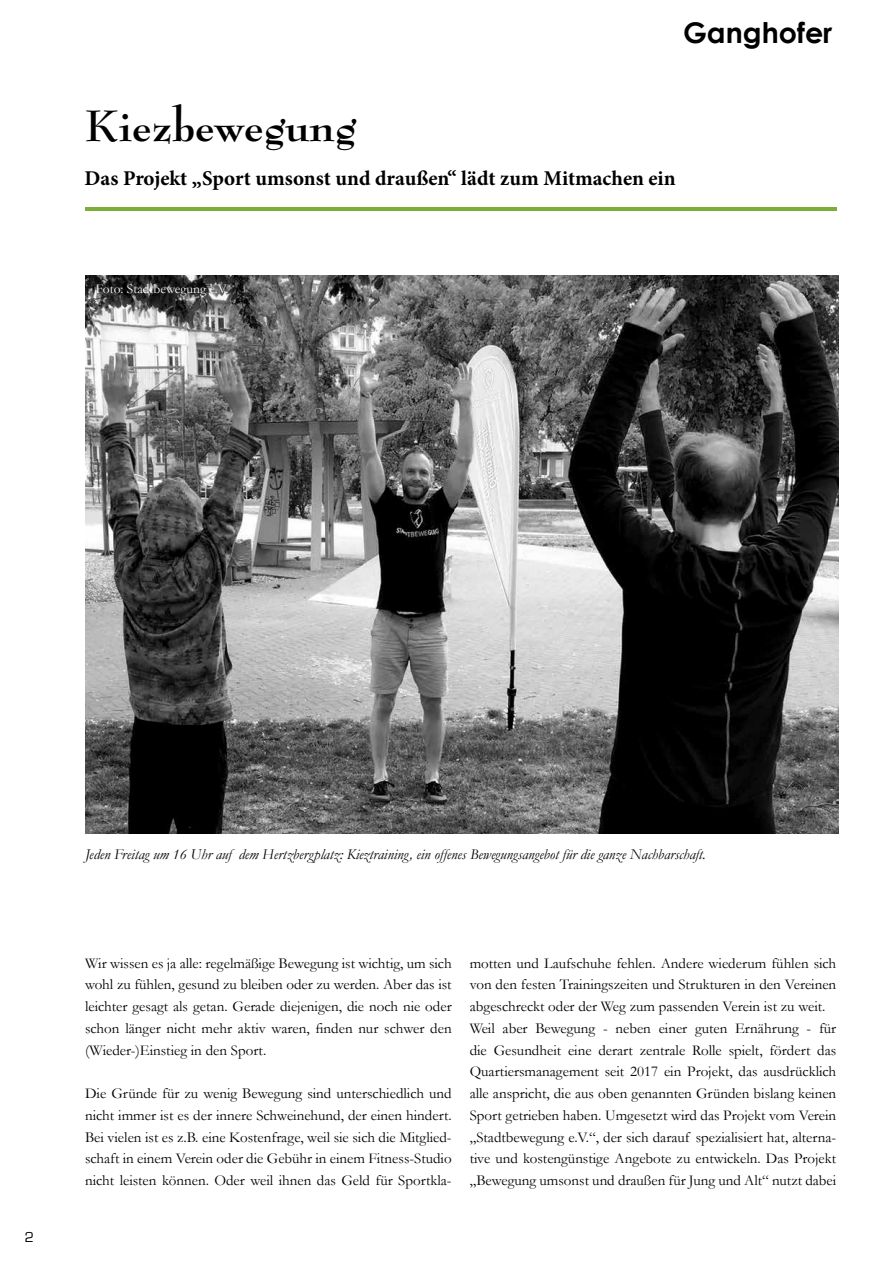
<style>
.page{position:relative;width:893px;height:1263px;background:#fff}
.page>*{position:absolute;margin:0;border:0;box-sizing:border-box;transform-origin:0 0}
.t1{font:700 48px "Bernhard Modern Std";color:#000}
.t2{font:700 28.5px "Century Gothic";color:#000}
.t3{font:700 21px "Minion Pro";color:#000}
.t4{font:15px/21.8px "Garamond";color:#000;text-align:justify}
.t5{font:italic 15px "Garamond";color:#000}
.t6{font:15px "Eurostile";color:#000}
.t7{font:13.5px "Garamond";color:#fff}
</style>
<div class="page">
<hr style="left:85px;top:207px;width:751px;height:4px;background:#7baf3a">
<img style="left:85px;top:276px;width:754px;height:557px">
<h2 class="t2" style="left:683px;top:11px;width:151px">Ganghofer</h2>
<h1 class="t1" style="left:85px;top:101px;width:273px">Kiezbewegung</h1>
<h3 class="t3" style="left:85px;top:163px;width:593px">Das Projekt „Sport umsonst und draußen“ lädt zum Mitmachen ein</h3>
<p class="t7" style="left:96px;top:280px;width:134px">Foto: Stadtbewegung e.V.</p>
<p class="t6" style="left:25px;top:1229px;width:11px">2</p>
<p class="t5" style="left:85px;top:844px;width:622px">Jeden Freitag um 16 Uhr auf dem Hertzbergplatz: Kieztraining, ein offenes Bewegungsangebot für die ganze Nachbarschaft.</p>
<p class="t4" style="left:85px;top:952px;width:368px">Wir wissen es ja alle: regelmäßige Bewegung ist wichtig, um sich wohl zu fühlen, gesund zu bleiben oder zu werden. Aber das ist leichter gesagt als getan. Gerade diejenigen, die noch nie oder schon länger nicht mehr aktiv waren, finden nur schwer den (Wieder-)Einstieg in den Sport.</p>
<p class="t4" style="left:85px;top:1082px;width:368px">Die Gründe für zu wenig Bewegung sind unterschiedlich und nicht immer ist es der innere Schweinehund, der einen hindert.<br>Bei vielen ist es z.B. eine Kostenfrage, weil sie sich die Mitglied&shy;schaft in einem Verein oder die Gebühr in einem Fitness-Studio nicht leisten können. Oder weil ihnen das Geld für Sportkla-</p>
<p class="t4" style="left:470px;top:952px;width:368px;text-align:left">motten und Laufschuhe fehlen. Andere wiederum fühlen sich von den festen Trainingszeiten und Strukturen in den Vereinen abgeschreckt oder der Weg zum passenden Verein ist zu weit.<br>Weil aber Bewegung - neben einer guten Ernährung - für die Gesundheit eine derart zentrale Rolle spielt, fördert das Quartiersmanagement seit 2017 ein Projekt, das ausdrücklich alle anspricht, die aus oben genannten Gründen bislang keinen Sport getrieben haben. Umgesetzt wird das Projekt vom Verein „Stadtbewegung e.V.“, der sich darauf spezialisiert hat, alterna&shy;tive und kostengünstige Angebote zu entwickeln. Das Projekt „Bewegung umsonst und draußen für Jung und Alt“ nutzt dabei</p>
</div>
